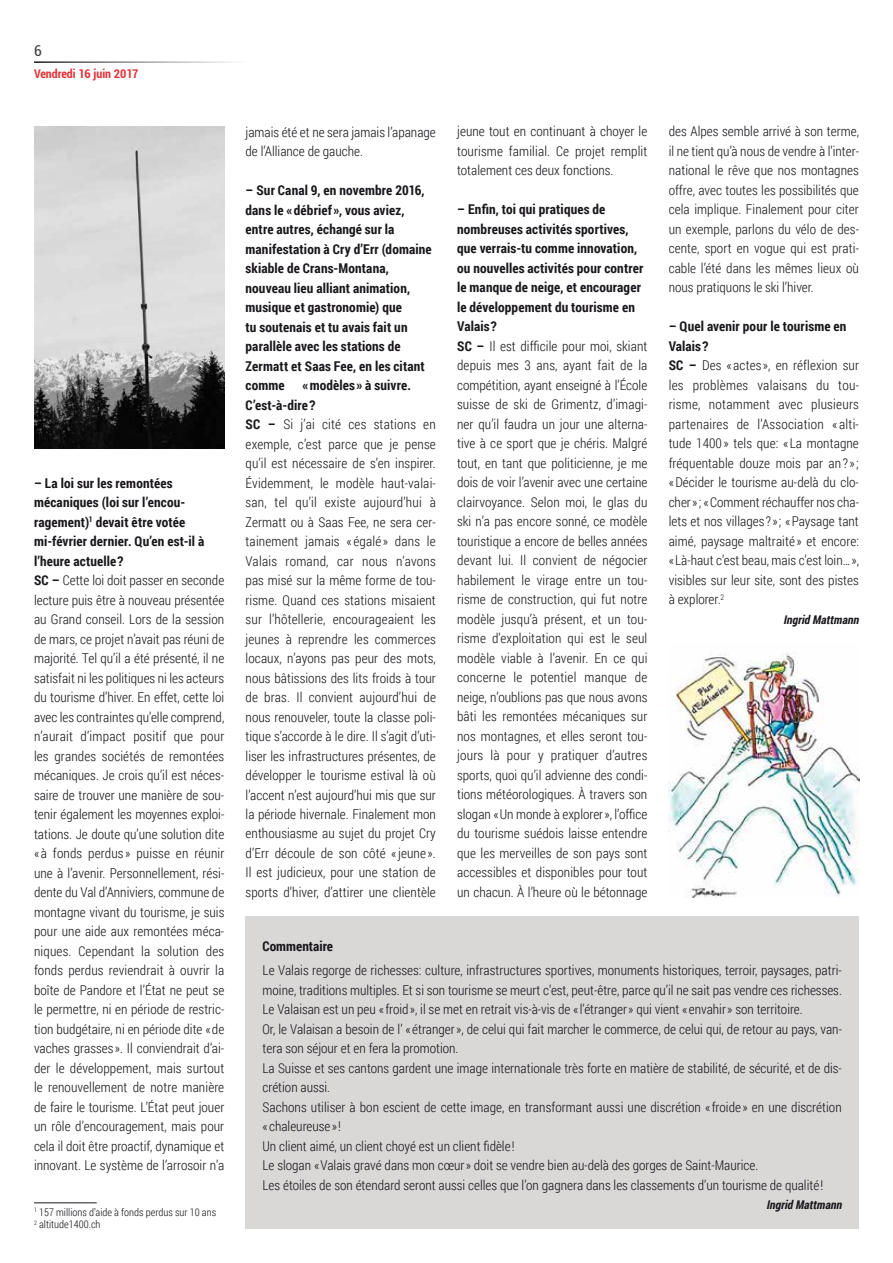
<style>
.page{position:relative;width:893px;height:1263px;background:#fff}
.page>*{position:absolute;margin:0;border:0;box-sizing:border-box;transform-origin:0 0}
.t1{font:condensed 15px "Roboto";color:#3e3d40}
.t2{font:300 13.5px/19.5px "Roboto Condensed";letter-spacing:.005em;color:#1a171c}
.t3{font:700 13.5px/19.5px "Roboto Condensed";letter-spacing:.01em;color:#1a171c}
.t4{font:italic 700 12px "Roboto Condensed";color:#1a171c}
.t5{font:700 condensed 12px "Roboto";color:#e53136}
.t6{font:300 10.5px/12.6px "Roboto Condensed";color:#1a171c}
.s1{font-weight:700}
</style>
<div class="page">
<div style="left:246px;top:917px;width:613px;height:312px;background:#d9d8d7"></div>
<img style="left:34px;top:126px;width:190px;height:323px">
<img style="left:669px;top:653px;width:191px;height:244px">
<hr style="left:34px;top:1202px;width:63px;height:1px;background:#1a171c">
<p class="t1" style="left:34px;top:40px;width:9px">6</p>
<p class="t5" style="left:34px;top:66px;width:106px">Vendredi 16 juin 2017</p>
<p class="t2" style="left:34px;top:473px;width:192px"><span class="s1">– La loi sur les remontées mécaniques (loi sur l’encou&shy;ragement)</span><sup>1</sup> <span class="s1">devait être votée mi-février dernier. Qu’en est-il à l’heure actuelle ?<br>SC –</span> Cette loi doit passer en seconde lecture puis être à nouveau présentée au Grand conseil. Lors de la session de mars, ce projet n’avait pas réuni de majorité. Tel qu’il a été présenté, il ne satisfait ni les politiques ni les acteurs du tourisme d’hiver. En effet, cette loi avec les contraintes qu’elle comprend, n’aurait d’impact positif que pour les grandes sociétés de remontées mécaniques. Je crois qu’il est néces&shy;saire de trouver une manière de sou&shy;tenir également les moyennes exploi&shy;tations. Je doute qu’une solution dite « à fonds perdus » puisse en réunir une à l’avenir. Personnellement, rési&shy;dente du Val d’Anniviers, commune de montagne vivant du tourisme, je suis pour une aide aux remontées méca&shy;niques. Cependant la solution des fonds perdus reviendrait à ouvrir la boîte de Pandore et l’État ne peut se le permettre, ni en période de restric&shy;tion budgétaire, ni en période dite « de vaches grasses ». Il conviendrait d’ai&shy;der le développement, mais surtout le renouvellement de notre manière de faire le tourisme. L’État peut jouer un rôle d’encouragement, mais pour cela il doit être proactif, dynamique et innovant. Le système de l’arrosoir n’a</p>
<p class="t6" style="left:34px;top:1205px;width:184px"><sup>1</sup> 157 millions d’aide à fonds perdus sur 10 ans<br><sup>2</sup> altitude1400.ch</p>
<p class="t2" style="left:246px;top:122px;width:192px">jamais été et ne sera jamais l’apanage de l’Alliance de gauche.</p>
<p class="t3" style="left:246px;top:180px;width:188px">– Sur Canal 9, en novembre 2016, dans le « débrief », vous aviez, entre autres, échangé sur la manifestation à Cry d’Err (domaine skiable de Crans-Montana, nouveau lieu alliant animation, musique et gastronomie) que<br>tu soutenais et tu avais fait un parallèle avec les stations de<br>Zermatt et Saas Fee, en les citant comme</p>
<p class="t2" style="left:246px;top:375px;width:192px;text-indent:57px"><span class="s1">« modèles » à suivre.<br>C’est-à-dire ?<br>SC –</span> Si j’ai cité ces stations en exemple, c’est parce que je pense qu’il est nécessaire de s’en inspirer.<br>Évidemment, le modèle haut-valai&shy;san, tel qu’il existe aujourd’hui à Zermatt ou à Saas Fee, ne sera cer&shy;tainement jamais « égalé » dans le Valais romand, car nous n’avons pas misé sur la même forme de tou&shy;risme. Quand ces stations misaient sur l’hôtellerie, encourageaient les jeunes à reprendre les commerces locaux, n’ayons pas peur des mots, nous bâtissions des lits froids à tour de bras. Il convient aujourd’hui de nous renouveler, toute la classe poli&shy;tique s’accorde à le dire. Il s’agit d’uti&shy;liser les infrastructures présentes, de développer le tourisme estival là où l’accent n’est aujourd’hui mis que sur la période hivernale. Finalement mon enthousiasme au sujet du projet Cry d’Err découle de son côté « jeune ».<br>Il est judicieux, pour une station de sports d’hiver, d’attirer une clientèle</p>
<p class="t2" style="left:457px;top:121px;width:192px;text-align:justify">jeune tout en continuant à choyer le tourisme familial. Ce projet remplit totalement ces deux fonctions.</p>
<p class="t2" style="left:457px;top:199px;width:192px"><span class="s1">– Enfin, toi qui pratiques de nombreuses activités sportives, que verrais-tu comme innovation, ou nouvelles activités pour contrer le manque de neige, et encourager le développement du tourisme en Valais ?<br>SC –</span> Il est difficile pour moi, skiant depuis mes 3 ans, ayant fait de la compétition, ayant enseigné à l’École suisse de ski de Grimentz, d’imagi&shy;ner qu’il faudra un jour une alterna&shy;tive à ce sport que je chéris. Malgré tout, en tant que politicienne, je me dois de voir l’avenir avec une certaine clairvoyance. Selon moi, le glas du ski n’a pas encore sonné, ce modèle touristique a encore de belles années devant lui. Il convient de négocier habilement le virage entre un tou&shy;risme de construction, qui fut notre modèle jusqu’à présent, et un tou&shy;risme d’exploitation qui est le seul modèle viable à l’avenir. En ce qui concerne le potentiel manque de neige, n’oublions pas que nous avons bâti les remontées mécaniques sur nos montagnes, et elles seront tou&shy;jours là pour y pratiquer d’autres sports, quoi qu’il advienne des condi&shy;tions météorologiques. À travers son slogan « Un monde à explorer », l’office du tourisme suédois laisse entendre que les merveilles de son pays sont accessibles et disponibles pour tout un chacun. À l’heure où le bétonnage</p>
<p class="t2" style="left:669px;top:121px;width:192px;text-align:justify">des Alpes semble arrivé à son terme, il ne tient qu’à nous de vendre à l’inter&shy;national le rêve que nos montagnes offre, avec toutes les possibilités que cela implique. Finalement pour citer un exemple, parlons du vélo de des&shy;cente, sport en vogue qui est prati&shy;cable l’été dans les mêmes lieux où nous pratiquons le ski l’hiver.</p>
<p class="t2" style="left:669px;top:316px;width:192px"><span class="s1">– Quel avenir pour le tourisme en<br>Valais ?<br>SC –</span> Des « actes », en réflexion sur les problèmes valaisans du tou&shy;risme, notamment avec plusieurs partenaires de l’Association « alti&shy;tude 1400 » tels que: « La montagne fréquentable douze mois par an ? » ; « Décider le tourisme au-delà du clo&shy;cher » ; « Comment réchauffer nos cha&shy;lets et nos villages ? » ; « Paysage tant aimé, paysage maltraité » et encore: « Là-haut c’est beau, mais c’est loin… », visibles sur leur site, sont des pistes à explorer.<sup>2</sup></p>
<p class="t4" style="left:784px;top:612px;width:77px">Ingrid Mattmann</p>
<p class="t3" style="left:263px;top:935px;width:72px">Commentaire</p>
<p class="t2" style="left:263px;top:960px;width:581px">Le Valais regorge de richesses: culture, infrastructures sportives, monuments historiques, terroir, paysages, patri&shy;moine, traditions multiples. Et si son tourisme se meurt c’est, peut-être, parce qu’il ne sait pas vendre ces richesses.<br>Le Valaisan est un peu « froid », il se met en retrait vis-à-vis de « l’étranger » qui vient « envahir » son territoire.<br>Or, le Valaisan a besoin de l’ « étranger », de celui qui fait marcher le commerce, de celui qui, de retour au pays, van&shy;tera son séjour et en fera la promotion.<br>La Suisse et ses cantons gardent une image internationale très forte en matière de stabilité, de sécurité, et de dis&shy;crétion aussi.<br>Sachons utiliser à bon escient de cette image, en transformant aussi une discrétion « froide » en une discrétion « chaleureuse » !<br>Un client aimé, un client choyé est un client fidèle !<br>Le slogan « Valais gravé dans mon cœur » doit se vendre bien au-delà des gorges de Saint-Maurice.<br>Les étoiles de son étendard seront aussi celles que l’on gagnera dans les classements d’un tourisme de qualité !</p>
<p class="t4" style="left:767px;top:1197px;width:77px">Ingrid Mattmann</p>
</div>
